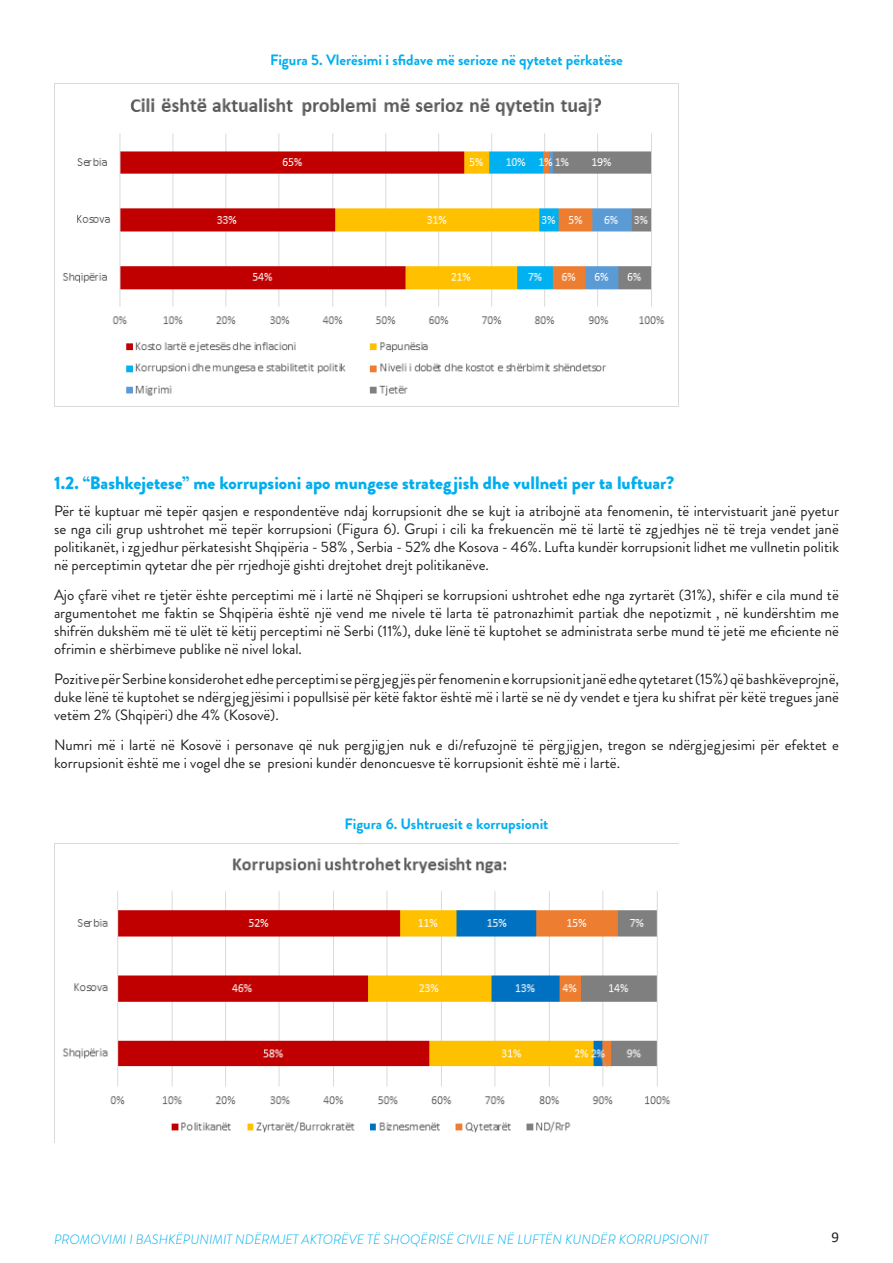
<style>
.page{position:relative;width:893px;height:1263px;background:#fff}
.page>*{position:absolute;margin:0;border:0;box-sizing:border-box;transform-origin:0 0}
.Heading_2{font:900 18px "Brandon Grotesque";color:#00aeef}
.t1{font:15px/18px "Brandon Grotesque";color:#231f20;text-align:justify}
.t2{font:700 15px "Brandon Grotesque";color:#00aeef}
.t3{font:15px "Calibri";color:#231f20}
.t4{font:italic 300 13.5px "Brandon Grotesque";color:#00b0f0}
</style>
<div class="page">
<img style="left:54px;top:84px;width:625px;height:322px">
<img style="left:54px;top:844px;width:617px;height:298px">
<p class="t2" style="left:270px;top:49px;width:354px">Figura 5. Vlerësimi i sfidave më serioze në qytetet përkatëse</p>
<p class="Heading_2" style="left:54px;top:470px;width:622px">1.2. “Bashkejetese” me korrupsioni apo mungese strateg jish dhe vullneti per ta luftuar?</p>
<p class="t1" style="left:54px;top:502px;width:786px">Për të kuptuar më tepër qasjen e respondentëve ndaj korrupsionit dhe se kujt ia atribojnë ata fenomenin, të intervistuarit janë pyetur se nga cili grup ushtrohet më tepër korrupsioni (Figura 6). Grupi i cili ka frekuencën më të lartë të zgjedhjes në të treja vendet janë politikanët, i zgjedhur përkatesisht Shqipëria - 58% , Serbia - 52% dhe Kosova - 46%. Lufta kundër korrupsionit lidhet me vullnetin politik në perceptimin qytetar dhe për rrjedhojë gishti drejtohet drejt politikanëve.</p>
<p class="t1" style="left:54px;top:586px;width:786px">Ajo çfarë vihet re tjetër ështe perceptimi më i lartë në Shqiperi se korrupsioni ushtrohet edhe nga zyrtarët (31%), shifër e cila mund të argumentohet me faktin se Shqipëria është një vend me nivele të larta të patronazhimit partiak dhe nepotizmit , në kundërshtim me shifrën dukshëm më të ulët të këtij perceptimi në Serbi (11%), duke lënë të kuptohet se administrata serbe mund të jetë me eficiente në ofrimin e shërbimeve publike në nivel lokal.</p>
<p class="t1" style="left:54px;top:670px;width:787px">Pozitive për Serbine konsiderohet edhe perceptimi se përgjegjës për fenomenin e korrupsionit janë edhe qytetaret (15%) që bashkëveprojnë, duke lënë të kuptohet se ndërgjegjësimi i popullsisë për këtë faktor është më i lartë se në dy vendet e tjera ku shifrat për këtë tregues janë vetëm 2% (Shqipëri) dhe 4% (Kosovë).</p>
<p class="t1" style="left:54px;top:736px;width:786px">Numri më i lartë në Kosovë i personave që nuk pergjigjen nuk e di/refuzojnë të përgjigjen, tregon se ndërgjegjesimi për efektet e korrupsionit është me i vogel dhe se presioni kundër denoncuesve të korrupsionit është më i lartë.</p>
<p class="t2" style="left:344px;top:813px;width:205px">Figura 6. Ushtruesit e korrupsionit</p>
<p class="t4" style="left:54px;top:1230px;width:656px">PROMOVIMI I BASHKËPUNIMIT NDËRMJET AKTORËVE TË SHOQËRISË CIVILE NË LUFTËN KUNDËR KORRUPSIONIT</p>
<p class="t3" style="left:831px;top:1227px;width:9px">9</p>
</div>
